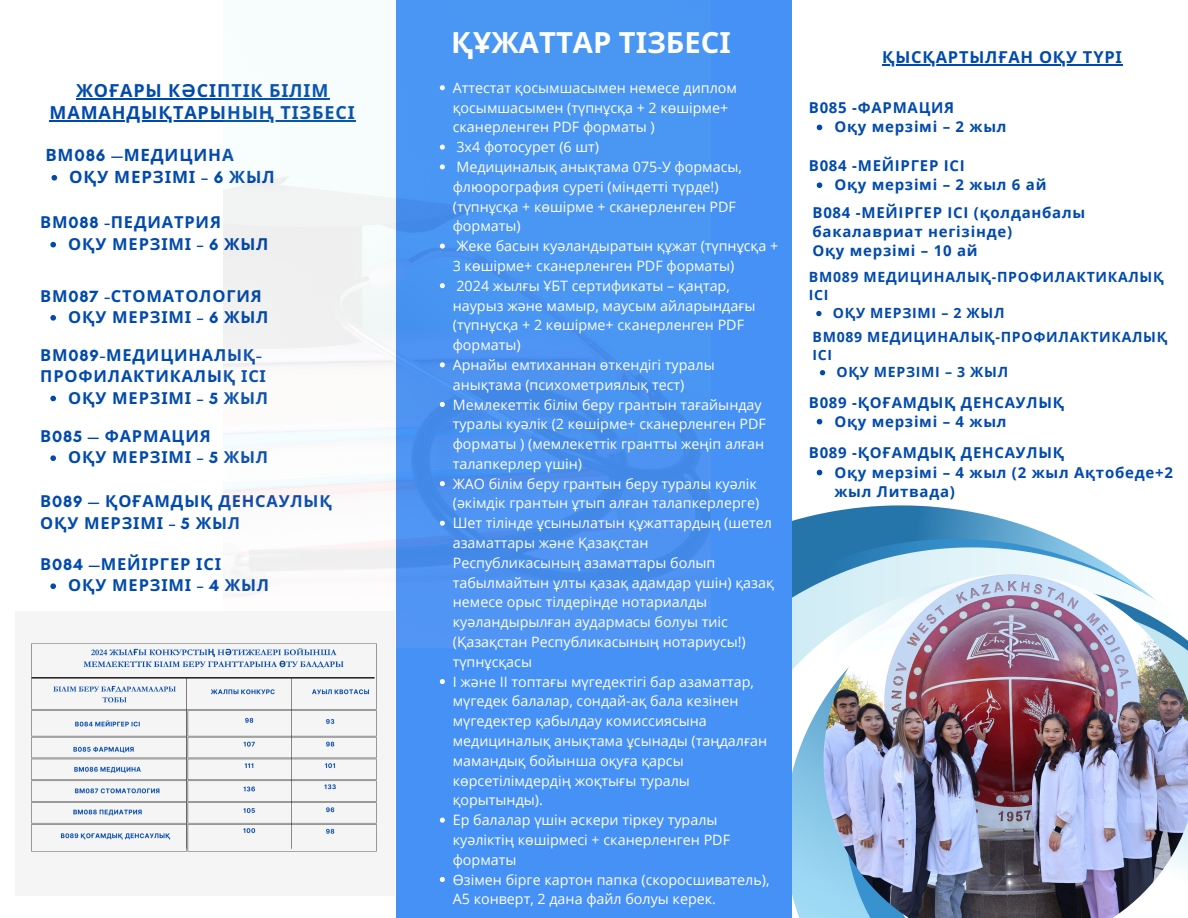
<style>
.page{position:relative;width:1188px;height:918px;background:#fff}
.page>*{position:absolute;margin:0;border:0;box-sizing:border-box;transform-origin:0 0}
.t1{font:700 29.25px "Noto Sans";color:#fff}
.t2{font:700 18px "Noto Sans";letter-spacing:.05em;color:#004aad}
.t3{font:700 16.95px "Noto Sans";letter-spacing:.05em;color:#004aad}
.t4{font:700 16.5px/21.3px "Noto Sans";letter-spacing:.05em;color:#004aad}
.t5{font:700 15px/19.2px "Open Sans";letter-spacing:.05em;color:#004aad}
.t6{font:14.25px/19.8px "Open Sans";color:#fff}
.t7{font:700 14.1px/18px "Open Sans";letter-spacing:.05em;color:#004aad}
.s1{font-family:"Glacial Indifference"}
</style>
<div class="page">
<svg style="left:511px;top:505px;width:548px;height:413px"></svg>
<svg style="left:625px;top:547px;width:497px;height:371px;background:#9bc6e0"></svg>
<svg style="left:785px;top:586px;width:39px;height:332px"></svg>
<div style="left:396px;top:0;width:396px;height:917px;background:#4691f6"></div>
<img style="left:824px;top:574px;width:364px;height:344px">
<svg style="left:52px;top:175px;width:5px;height:6px"></svg>
<svg style="left:50px;top:242px;width:6px;height:5px"></svg>
<svg style="left:50px;top:315px;width:6px;height:6px"></svg>
<svg style="left:50px;top:396px;width:6px;height:5px"></svg>
<svg style="left:50px;top:455px;width:6px;height:6px"></svg>
<svg style="left:50px;top:583px;width:6px;height:6px"></svg>
<hr style="left:76px;top:98px;width:253px;height:1px;background:#004aad">
<hr style="left:50px;top:120px;width:306px;height:2px;background:#004aad">
<img style="left:224px;top:87px;width:486px;height:561px">
<img style="left:31px;top:611px;width:364px;height:241px">
<hr style="left:882px;top:65px;width:241px;height:1px;background:#004aad">
<svg style="left:440px;top:85px;width:5px;height:5px"></svg>
<svg style="left:440px;top:145px;width:5px;height:5px"></svg>
<svg style="left:440px;top:164px;width:5px;height:5px"></svg>
<svg style="left:440px;top:244px;width:5px;height:5px"></svg>
<svg style="left:440px;top:283px;width:5px;height:5px"></svg>
<svg style="left:440px;top:362px;width:5px;height:5px"></svg>
<svg style="left:440px;top:402px;width:5px;height:5px"></svg>
<svg style="left:440px;top:481px;width:5px;height:5px"></svg>
<svg style="left:440px;top:521px;width:5px;height:5px"></svg>
<svg style="left:440px;top:679px;width:5px;height:5px"></svg>
<svg style="left:440px;top:818px;width:5px;height:5px"></svg>
<svg style="left:440px;top:877px;width:5px;height:5px"></svg>
<svg style="left:817px;top:125px;width:5px;height:5px"></svg>
<svg style="left:817px;top:182px;width:5px;height:6px"></svg>
<svg style="left:817px;top:419px;width:5px;height:5px"></svg>
<svg style="left:817px;top:470px;width:5px;height:5px"></svg>
<svg style="left:816px;top:311px;width:6px;height:5px"></svg>
<svg style="left:820px;top:370px;width:5px;height:5px"></svg>
<p class="t2" style="left:76px;top:78px;width:254px">ЖОҒАРЫ КӘСІПТІК БІЛІМ</p>
<p class="t2" style="left:50px;top:100px;width:307px">МАМАНДЫҚТАРЫНЫҢ ТІЗБЕСІ</p>
<h2 class="t3" style="left:45px;top:143px;width:190px">ВМ<span class="s1">086 —</span>МЕДИЦИНА</h2>
<p class="t3" style="left:69px;top:165px;width:207px">ОҚУ МЕРЗІМІ <span class="s1">– 6</span> ЖЫЛ</p>
<h2 class="t4" style="left:40px;top:211px;width:182px">ВМ<span class="s1">088 -</span>ПЕДИАТРИЯ</h2>
<p class="t4" style="left:68px;top:233px;width:202px">ОҚУ МЕРЗІМІ <span class="s1">– 6</span> ЖЫЛ</p>
<h2 class="t4" style="left:40px;top:284px;width:223px">ВМ<span class="s1">087 -</span>СТОМАТОЛОГИЯ</h2>
<p class="t4" style="left:68px;top:306px;width:202px">ОҚУ МЕРЗІМІ <span class="s1">– 6</span> ЖЫЛ</p>
<h2 class="t4" style="left:40px;top:344px;width:227px">ВМ<span class="s1">089-</span>МЕДИЦИНАЛЫҚ<span class="s1">-<br></span>ПРОФИЛАКТИКАЛЫҚ ІСІ</h2>
<p class="t4" style="left:68px;top:386px;width:201px">ОҚУ МЕРЗІМІ <span class="s1">– 5</span> ЖЫЛ</p>
<h2 class="t4" style="left:40px;top:425px;width:172px">В<span class="s1">085 —</span> ФАРМАЦИЯ</h2>
<p class="t4" style="left:68px;top:446px;width:201px">ОҚУ МЕРЗІМІ <span class="s1">– 5</span> ЖЫЛ</p>
<h2 class="t4" style="left:40px;top:490px;width:293px">В<span class="s1">089 —</span> ҚОҒАМДЫҚ ДЕНСАУЛЫҚ<br>ОҚУ МЕРЗІМІ <span class="s1">– 5</span> ЖЫЛ</h2>
<h2 class="t4" style="left:40px;top:553px;width:182px">В<span class="s1">084 —</span>МЕЙІРГЕР ІСІ</h2>
<p class="t4" style="left:68px;top:574px;width:202px">ОҚУ МЕРЗІМІ <span class="s1">– 4</span> ЖЫЛ</p>
<h1 class="t1" style="left:451px;top:21px;width:281px">ҚҰЖАТТАР ТІЗБЕСІ</h1>
<p class="t6" style="left:453px;top:77px;width:286px">Аттестат қосымшасымен немесе диплом қосымшасымен (түпнұсқа + 2 көшірме+ сканерленген PDF форматы )</p>
<p class="t6" style="left:456px;top:137px;width:144px">3х4 фотосурет (6 шт)</p>
<p class="t6" style="left:453px;top:157px;width:291px">Медициналық анықтама 075-У формасы, флюорография суреті (міндетті түрде!) (түпнұсқа + көшірме + сканерленген PDF форматы)</p>
<p class="t6" style="left:453px;top:236px;width:327px">Жеке басын куәландыратын құжат (түпнұсқа +<br>3 көшірме+ сканерленген PDF форматы)</p>
<p class="t6" style="left:453px;top:275px;width:304px">2024 жылғы ҰБТ сертификаты – қаңтар, наурыз және мамыр, маусым айларындағы (түпнұсқа + 2 көшірме+ сканерленген PDF форматы)</p>
<p class="t6" style="left:453px;top:354px;width:263px">Арнайы емтиханнан өткендігі туралы анықтама (психометриялық тест)</p>
<p class="t6" style="left:453px;top:394px;width:315px">Мемлекеттік білім беру грантын тағайындау туралы куәлік (2 көшірме+ сканерленген PDF форматы ) (мемлекеттік грантты жеңіп алған талапкерлер үшін)</p>
<p class="t6" style="left:453px;top:473px;width:308px">ЖАО білім беру грантын беру туралы куәлік (әкімдік грантын ұтып алған талапкерлерге)</p>
<p class="t6" style="left:453px;top:513px;width:323px">Шет тілінде ұсынылатын құжаттардың (шетел азаматтары және Қазақстан Республикасының азаматтары болып табылмайтын ұлты қазақ адамдар үшін) қазақ немесе орыс тілдерінде нотариалды куәландырылған аудармасы болуы тиіс (Қазақстан Республикасының нотариусы!) түпнұсқасы</p>
<p class="t6" style="left:453px;top:671px;width:316px">I және II топтағы мүгедектігі бар азаматтар, мүгедек балалар, сондай-ақ бала кезінен мүгедектер қабылдау комиссиясына медициналық анықтама ұсынады (таңдалған мамандық бойынша оқуға қарсы көрсетілімдердің жоқтығы туралы қорытынды).</p>
<p class="t6" style="left:453px;top:810px;width:279px">Ер балалар үшін әскери тіркеу туралы куәліктің көшірмесі + сканерленген PDF форматы</p>
<p class="t6" style="left:453px;top:869px;width:318px">Өзімен бірге картон папка (скоросшиватель),<br>А5 конверт, 2 дана файл болуы керек.</p>
<h2 class="t4" style="left:882px;top:46px;width:241px">ҚЫСҚАРТЫЛҒАН ОҚУ ТҮРІ</h2>
<h4 class="t5" style="left:809px;top:98px;width:147px">В085 -ФАРМАЦИЯ</h4>
<p class="t5" style="left:834px;top:117px;width:174px">Оқу мерзімі – 2 жыл</p>
<h4 class="t5" style="left:809px;top:156px;width:158px">В084 -МЕЙІРГЕР ІСІ</h4>
<p class="t5" style="left:834px;top:175px;width:214px">Оқу мерзімі – 2 жыл 6 ай</p>
<h5 class="t5" style="left:813px;top:202px;width:274px">В084 -МЕЙІРГЕР ІСІ (қолданбалы бакалавриат негізінде)<br>Оқу мерзімі – 10 ай</h5>
<h4 class="t7" style="left:809px;top:268px;width:356px">ВМ089 МЕДИЦИНАЛЫҚ-ПРОФИЛАКТИКАЛЫҚ<br>ІСІ</h4>
<p class="t7" style="left:833px;top:304px;width:173px">ОҚУ МЕРЗІМІ – 2 ЖЫЛ</p>
<h4 class="t7" style="left:813px;top:327px;width:356px">ВМ089 МЕДИЦИНАЛЫҚ-ПРОФИЛАКТИКАЛЫҚ<br>ІСІ</h4>
<p class="t7" style="left:836px;top:363px;width:173px">ОҚУ МЕРЗІМІ – 3 ЖЫЛ</p>
<h4 class="t5" style="left:809px;top:392px;width:257px">В089 -ҚОҒАМДЫҚ ДЕНСАУЛЫҚ</h4>
<p class="t5" style="left:834px;top:411px;width:174px">Оқу мерзімі – 4 жыл</p>
<h4 class="t5" style="left:809px;top:443px;width:257px">В089 -ҚОҒАМДЫҚ ДЕНСАУЛЫҚ</h4>
<p class="t5" style="left:834px;top:462px;width:340px">Оқу мерзімі – 4 жыл (2 жыл Ақтобеде+2 жыл Литвада)</p>
</div>
